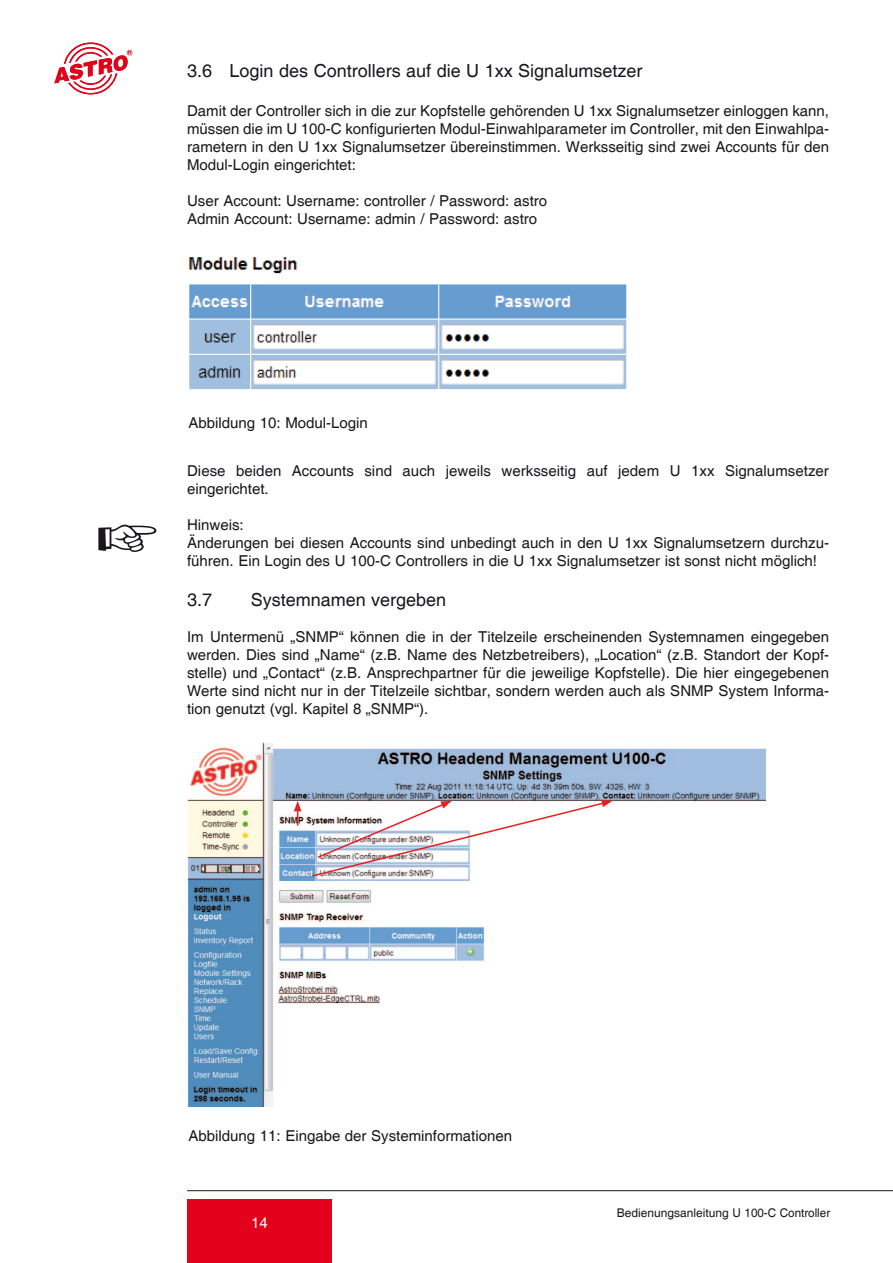
<style>
.page{position:relative;width:893px;height:1263px;background:#fff}
.page>*{position:absolute;margin:0;border:0;box-sizing:border-box;transform-origin:0 0}
.t1{font:18px "Helvetica";color:#1a171c}
.t2{font:15px/18px "Helvetica";color:#1a171c}
.t3{font:15px "Helvetica";color:#fff}
.t4{font:12px "Helvetica";color:#1a171c}
</style>
<div class="page">
<div style="left:187px;top:1199px;width:145px;height:64px;background:#e2001a"></div>
<hr style="left:187px;top:1190px;width:706px;height:1px;background:#1a171c">
<svg style="left:54px;top:43px;width:78px;height:52px"></svg>
<svg style="left:98px;top:525px;width:58px;height:27px"></svg>
<img style="left:188px;top:257px;width:439px;height:132px">
<img style="left:187px;top:743px;width:579px;height:363px">
<svg style="left:294px;top:801px;width:7px;height:25px"></svg>
<svg style="left:310px;top:800px;width:302px;height:78px"></svg>
<p class="t1" style="left:187px;top:60px;width:457px">3.6 Login des Controllers auf die U 1xx Signalumsetzer</p>
<p class="t2" style="left:187px;top:102px;width:644px;text-align:justify">Damit der Controller sich in die zur Kopfstelle gehörenden U 1xx Signalumsetzer einloggen kann, müssen die im U 100-C konfigurierten Modul-Einwahlparameter im Controller, mit den Einwahlpa&shy;rametern in den U 1xx Signalumsetzer übereinstimmen. Werksseitig sind zwei Accounts für den Modul-Login eingerichtet:</p>
<p class="t2" style="left:187px;top:192px;width:362px">User Account: Username: controller / Password: astro<br>Admin Account: Username: admin / Password: astro</p>
<p class="t2" style="left:189px;top:414px;width:181px">Abbildung 10: Modul-Login</p>
<p class="t2" style="left:187px;top:462px;width:643px">Diese beiden Accounts sind auch jeweils werksseitig auf jedem U 1xx Signalumsetzer eingerichtet.</p>
<p class="t2" style="left:187px;top:516px;width:644px">Hinweis:<br>Änderungen bei diesen Accounts sind unbedingt auch in den U 1xx Signalumsetzern durchzu&shy;führen. Ein Login des U 100-C Controllers in die U 1xx Signalumsetzer ist sonst nicht möglich!</p>
<p class="t1" style="left:187px;top:589px;width:27px">3.7</p>
<p class="t1" style="left:251px;top:589px;width:197px">Systemnamen vergeben</p>
<p class="t2" style="left:187px;top:628px;width:644px;text-align:justify">Im Untermenü „SNMP“ können die in der Titelzeile erscheinenden Systemnamen eingegeben werden. Dies sind „Name“ (z.B. Name des Netzbetreibers), „Location“ (z.B. Standort der Kopf&shy;stelle) und „Contact“ (z.B. Ansprechpartner für die jeweilige Kopfstelle). Die hier eingegebenen Werte sind nicht nur in der Titelzeile sichtbar, sondern werden auch als SNMP System Informa&shy;tion genutzt (vgl. Kapitel 8 „SNMP“).</p>
<p class="t2" style="left:189px;top:1127px;width:325px">Abbildung 11: Eingabe der Systeminformationen</p>
<p class="t3" style="left:251px;top:1214px;width:18px">14</p>
<p class="t4" style="left:617px;top:1206px;width:215px">Bedienungsanleitung U 100-C Controller</p>
</div>
